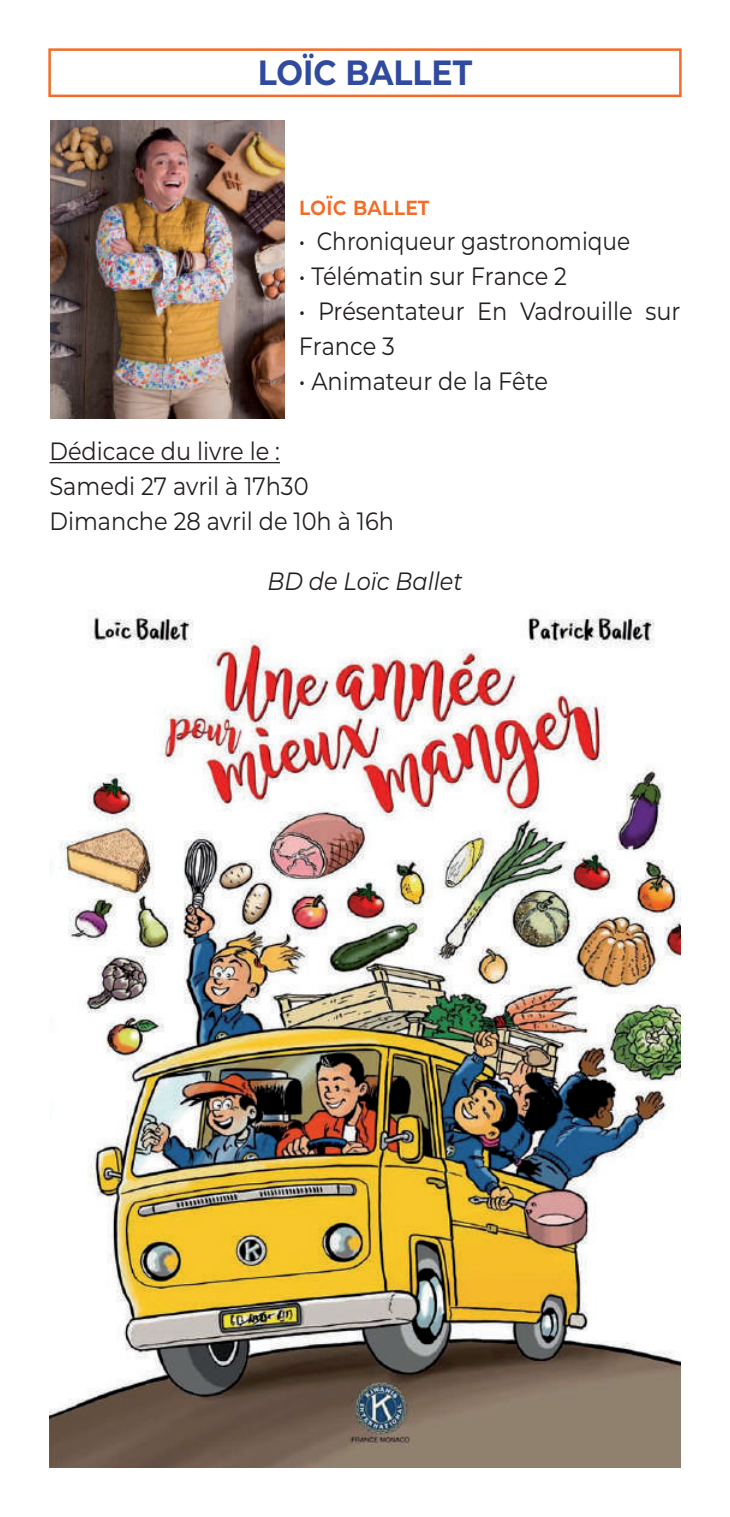
<style>
.page{position:relative;width:730px;height:1517px;background:#fff}
.page>*{position:absolute;margin:0;border:0;box-sizing:border-box;transform-origin:0 0}
.t1{font:700 35px "Montserrat";color:#2f4a9f;scale:.9 1}
.t2{font:25px/35px "Montserrat";color:#231f20;scale:.9 1}
.t3{font:25px "Montserrat";color:#231f20;scale:.87 1}
.t4{font:italic 25px "Montserrat";color:#231f20;scale:.9 1}
.t5{font:600 25px "Montserrat";color:#f36c28;scale:.9 1}
</style>
<div class="page">
<div style="left:48px;top:48px;width:634px;height:49px;border:2px solid #f36c28"></div>
<img style="left:50px;top:611px;width:630px;height:856px">
<hr style="left:49px;top:462px;width:231px;height:1px;background:#231f20">
<img style="left:51px;top:121px;width:234px;height:297px">
<h1 class="t1" style="left:258px;top:47px;width:240px">LOÏC BALLET</h1>
<p class="t5" style="left:299px;top:188px;width:147px">LOÏC BALLET</p>
<p class="t3" style="left:299px;top:224px;width:383px">• Chroniqueur gastronomique</p>
<p class="t2" style="left:299px;top:258px;width:299px">• Télématin sur France 2</p>
<p class="t2" style="left:299px;top:293px;width:426px">• Présentateur En Vadrouille sur<br>France 3</p>
<p class="t2" style="left:299px;top:363px;width:278px">• Animateur de la Fête</p>
<p class="t2" style="left:49px;top:433px;width:384px">Dédicace du livre le :<br>Samedi 27 avril à 17h30<br>Dimanche 28 avril de 10h à 16h</p>
<p class="t4" style="left:267px;top:564px;width:218px">BD de Loïc Ballet</p>
</div>
